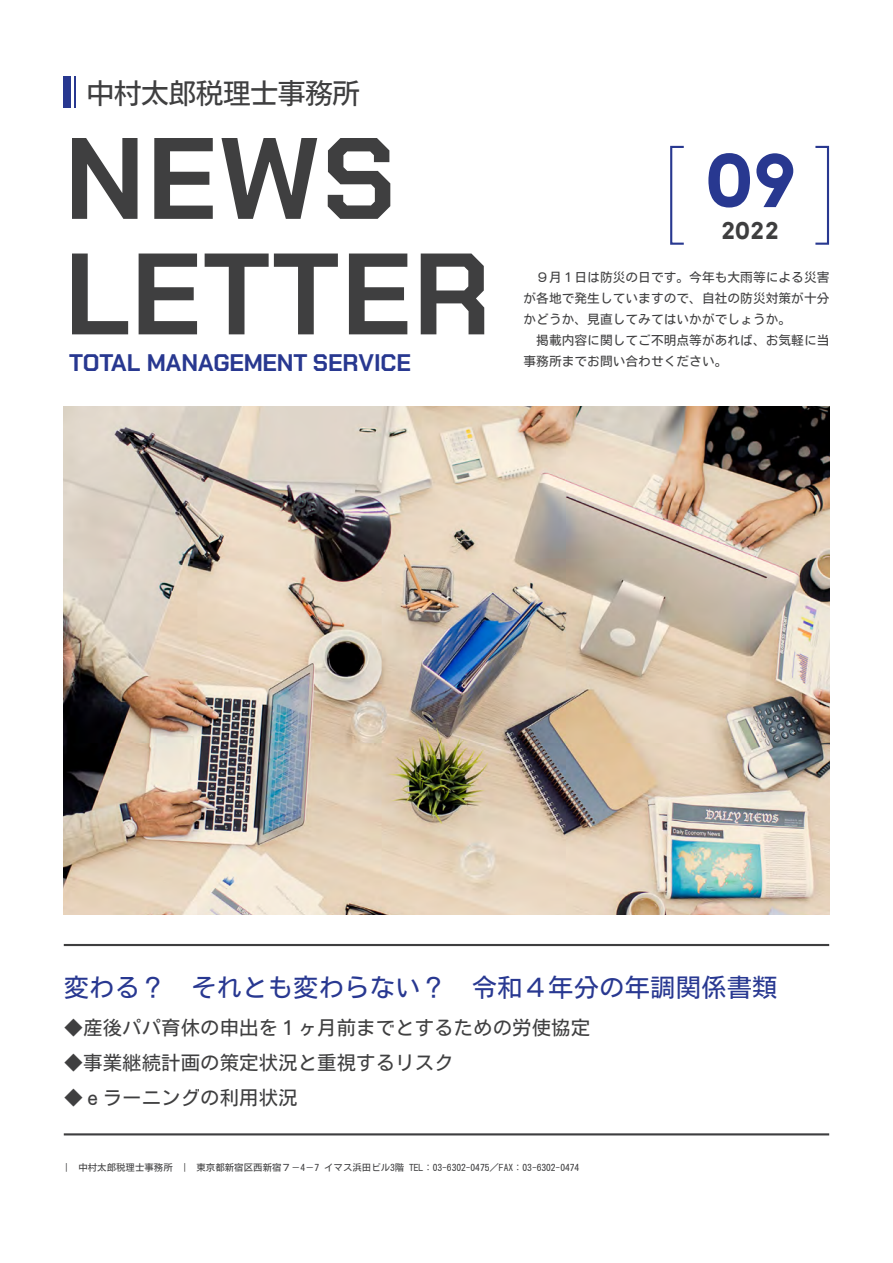
<style>
.page{position:relative;width:893px;height:1263px;background:#fff}
.page>*{position:absolute;margin:0;border:0;box-sizing:border-box;transform-origin:0 0}
.t1{font:700 115.5px/115.5px "Chakra Petch";letter-spacing:.015em;color:#3f3f40}
.t2{font:700 72px "Arvo";color:#283890}
.t3{font:28.5px "Motoya L Cedar W3 90 ms RKSJ H";letter-spacing:-.04em;color:#3f3f40}
.t4{font:25.5px "Motoya L Cedar W3 90 ms RKSJ H";color:#283891}
.t5{font:700 24px "Chakra Petch";color:#283890}
.t6{font:700 22.5px "Arvo";color:#3e3e3f}
.t7{font:19.5px "Motoya L Cedar W3 90 ms RKSJ H";color:#3f3f40}
.t8{font:12.75px/21px "Motoya L Cedar W3 90 ms RKSJ H";color:#3f3f40}
.t9{font:9.45px "Motoya L Cedar W3 90 ms RKSJ H";color:#3f3f40}
</style>
<div class="page">
<hr style="left:64px;top:1133px;width:765px;height:2px;background:#3e3e3f">
<hr style="left:64px;top:944px;width:765px;height:2px;background:#3e3e3f">
<div style="left:670px;top:146px;width:15px;height:99px;border:2px solid #283890"></div>
<div style="left:814px;top:146px;width:15px;height:99px;border:2px solid #283890"></div>
<img style="left:64px;top:406px;width:765px;height:508px">
<div style="left:64px;top:76px;width:7px;height:32px;background:#283890"></div>
<hr style="left:74px;top:76px;width:2px;height:32px;background:#283890">
<h3 class="t3" style="left:86px;top:79px;width:276px">中村太郎税理士事務所</h3>
<h1 class="t1" style="left:64px;top:122px;width:428px">NEWS<br>LETTER</h1>
<p class="t5" style="left:69px;top:348px;width:343px">TOTAL MANAGEMENT SERVICE</p>
<p class="t2" style="left:706px;top:136px;width:89px">09</p>
<p class="t6" style="left:721px;top:217px;width:58px">2022</p>
<p class="t8" style="left:524px;top:266px;width:307px">　９月１日は防災の日です。今年も大雨等による災害が各地で発生していますので、自社の防災対策が十分かどうか、見直してみてはいかがでしょうか。<br>　掲載内容に関してご不明点等があれば、お気軽に当事務所までお問い合わせください。</p>
<h3 class="t4" style="left:64px;top:975px;width:715px">変わる？　それとも変わらない？　令和４年分の年調関係書類</h3>
<h3 class="t7" style="left:64px;top:1018px;width:528px">◆産後パパ育休の申出を１ヶ月前までとするための労使協定</h3>
<h3 class="t7" style="left:64px;top:1052px;width:391px">◆事業継続計画の策定状況と重視するリスク</h3>
<h3 class="t7" style="left:64px;top:1087px;width:235px">◆ｅラーニングの利用状況</h3>
<p class="t9" style="left:64px;top:1163px;width:517px">| 中村太郎税理士事務所 | 東京都新宿区西新宿７－4－7 イマス浜田ビル3階 TEL：03-6302-0475／FAX：03-6302-0474</p>
</div>
